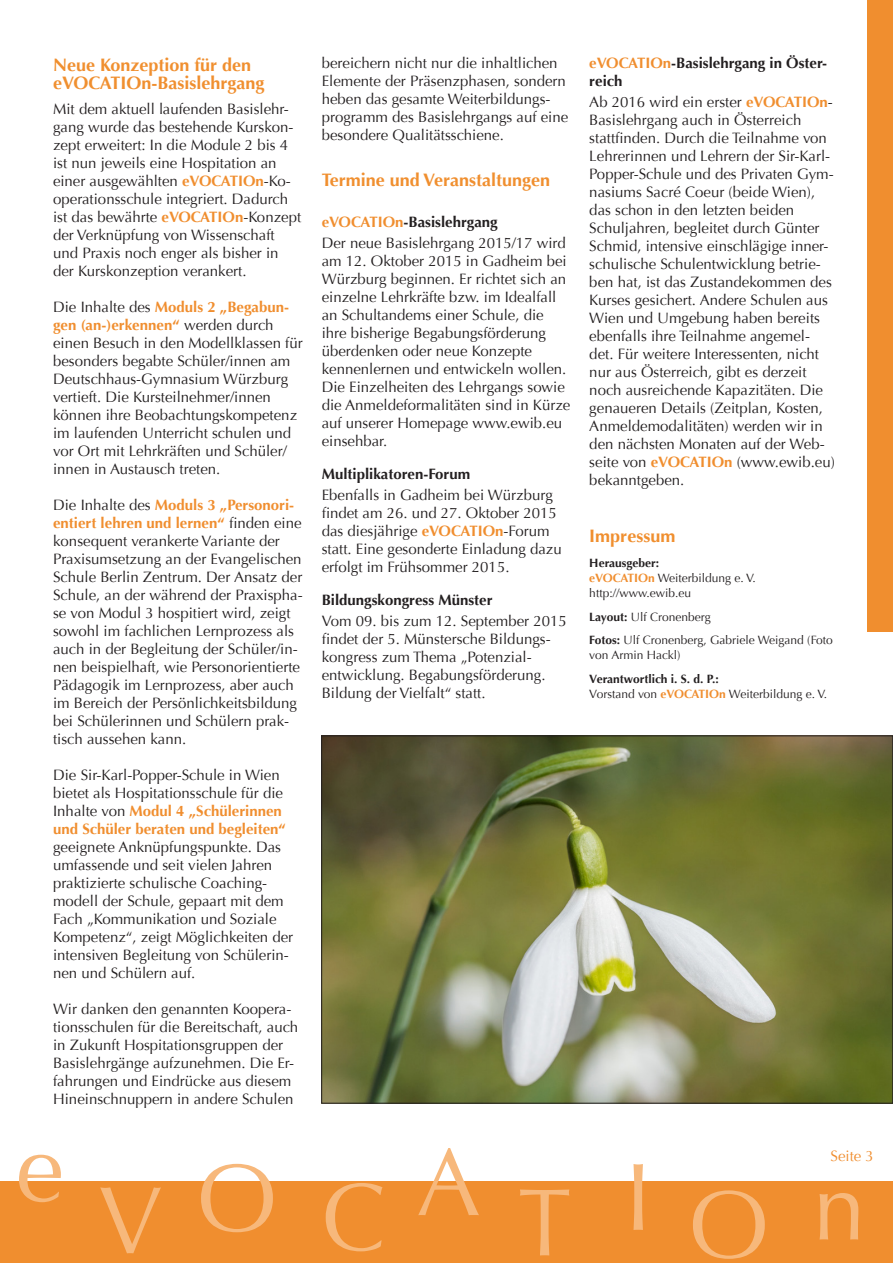
<style>
.page{position:relative;width:893px;height:1263px;background:#fff}
.page>*{position:absolute;margin:0;border:0;box-sizing:border-box;transform-origin:0 0}
.Text{font:96px "Optima";color:#f7b87b}
.Zwischenüberschrift{font:700 18px/18px "Optima";color:#f08f2f}
.Standardtext{font:15px/18px "Optima";color:#231f20}
.Zwischenüberschrift-2{font:700 15px/18px "Optima";color:#231f20}
.Standardtext-2{font:15px "Optima";color:#f08e2f}
.Standardtext-3{font:12px/15px "Optima";color:#231f20}
.Standardtext-4{font:700 12px "Optima";color:#231f20}
.s1{font-weight:700;color:#f08e2f}
.s2{color:#f08e2f}
.s3{font-weight:700}
</style>
<div class="page">
<div style="left:867px;top:0;width:26px;height:631px;background:#f08e2f"></div>
<div style="left:0;top:1182px;width:893px;height:81px;background:#f08e2f"></div>
<img style="left:323px;top:738px;width:568px;height:363px">
<p class="Zwischenüberschrift" style="left:53px;top:56px;width:213px">Neue Konzeption für den eVOCATIOn-Basislehrgang</p>
<p class="Standardtext" style="left:53px;top:100px;width:250px">Mit dem aktuell laufenden Basislehr&shy;gang wurde das bestehende Kurskon&shy;zept erweitert: In die Module 2 bis 4 ist nun jeweils eine Hospitation an einer ausgewählten <span class="s1">eVOCATIOn</span>-Ko&shy;operationsschule integriert. Dadurch ist das bewährte <span class="s1">eVOCATIOn</span>-Konzept der Verknüpfung von Wissenschaft und Praxis noch enger als bisher in der Kurskonzeption verankert.</p>
<p class="Standardtext" style="left:53px;top:298px;width:251px">Die Inhalte des <span class="s1">Moduls 2 „Begabun&shy;gen (an-)erkennen“</span> werden durch einen Besuch in den Modellklassen für besonders begabte Schüler/innen am Deutschhaus-Gymnasium Würzburg vertieft. Die Kursteilnehmer/innen können ihre Beobachtungskompetenz im laufenden Unterricht schulen und vor Ort mit Lehrkräften und Schüler/ innen in Austausch treten.</p>
<p class="Standardtext" style="left:53px;top:496px;width:251px">Die Inhalte des <span class="s1">Moduls 3 „Personori&shy;entiert lehren und lernen“</span> finden eine konsequent verankerte Variante der Praxisumsetzung an der Evangelischen Schule Berlin Zentrum. Der Ansatz der Schule, an der während der Praxispha&shy;se von Modul 3 hospitiert wird, zeigt sowohl im fachlichen Lernprozess als auch in der Begleitung der Schüler/in&shy;nen beispielhaft, wie Personorientierte Pädagogik im Lernprozess, aber auch im Bereich der Persönlichkeitsbildung bei Schülerinnen und Schülern prak&shy;tisch aussehen kann.</p>
<p class="Standardtext" style="left:53px;top:766px;width:242px">Die Sir-Karl-Popper-Schule in Wien bietet als Hospitationsschule für die Inhalte von <span class="s1">Modul 4 „Schülerinnen und Schüler beraten und begleiten“ </span>geeignete Anknüpfungspunkte. Das umfassende und seit vielen Jahren praktizierte schulische Coaching&shy;modell der Schule, gepaart mit dem Fach „Kommunikation und Soziale Kompetenz“, zeigt Möglichkeiten der intensiven Begleitung von Schülerin&shy;nen und Schülern auf.</p>
<p class="Standardtext" style="left:53px;top:1000px;width:247px">Wir danken den genannten Koopera&shy;tionsschulen für die Bereitschaft, auch in Zukunft Hospitationsgruppen der Basislehrgänge aufzunehmen. Die Er&shy;fahrungen und Eindrücke aus diesem Hineinschnuppern in andere Schulen</p>
<p class="Text" style="left:16px;top:1113px;width:49px">e</p>
<p class="Text" style="left:99px;top:1165px;width:66px">V</p>
<p class="Text" style="left:197px;top:1142px;width:81px">O</p>
<p class="Standardtext" style="left:322px;top:54px;width:248px">bereichern nicht nur die inhaltlichen Elemente der Präsenzphasen, sondern heben das gesamte Weiterbildungs&shy;programm des Basislehrgangs auf eine besondere Qualitätsschiene.</p>
<p class="Zwischenüberschrift" style="left:322px;top:171px;width:230px">Termine und Veranstaltungen</p>
<p class="Zwischenüberschrift-2" style="left:322px;top:213px;width:178px"><span class="s2">eVOCATIOn</span>-Basislehrgang</p>
<p class="Standardtext" style="left:322px;top:234px;width:250px">Der neue Basislehrgang 2015/17 wird am 12. Oktober 2015 in Gadheim bei Würzburg beginnen. Er richtet sich an einzelne Lehrkräfte bzw. im Idealfall an Schultandems einer Schule, die ihre bisherige Begabungsförderung überdenken oder neue Konzepte kennenlernen und entwickeln wollen.<br>Die Einzelheiten des Lehrgangs sowie die Anmeldeformalitäten sind in Kürze auf unserer Homepage www.ewib.eu einsehbar.</p>
<p class="Zwischenüberschrift-2" style="left:322px;top:465px;width:150px">Multiplikatoren-Forum</p>
<p class="Standardtext" style="left:322px;top:486px;width:242px">Ebenfalls in Gadheim bei Würzburg findet am 26. und 27. Oktober 2015 das diesjährige <span class="s1">eVOCATIOn</span>-Forum statt. Eine gesonderte Einladung dazu erfolgt im Frühsommer 2015.</p>
<p class="Zwischenüberschrift-2" style="left:322px;top:591px;width:172px">Bildungskongress Münster</p>
<p class="Standardtext" style="left:322px;top:612px;width:247px">Vom 09. bis zum 12. September 2015 findet der 5. Münstersche Bildungs&shy;kongress zum Thema „Potenzial&shy;entwicklung. Begabungsförderung.<br>Bildung der Vielfalt“ statt.</p>
<p class="Text" style="left:322px;top:1162px;width:66px">C</p>
<p class="Text" style="left:417px;top:1127px;width:66px">A</p>
<p class="Text" style="left:518px;top:1167px;width:55px">T</p>
<p class="Zwischenüberschrift-2" style="left:589px;top:54px;width:239px"><span class="s2">eVOCATIOn</span>-Basislehrgang in Öster&shy;reich</p>
<p class="Standardtext" style="left:589px;top:93px;width:247px">Ab 2016 wird ein erster <span class="s1">eVOCATIOn</span>-Basislehrgang auch in Österreich stattfinden. Durch die Teilnahme von Lehrerinnen und Lehrern der Sir-Karl-Popper-Schule und des Privaten Gym&shy;nasiums Sacré Coeur (beide Wien), das schon in den letzten beiden Schuljahren, begleitet durch Günter Schmid, intensive einschlägige inner&shy;schulische Schulentwicklung betrie&shy;ben hat, ist das Zustandekommen des Kurses gesichert. Andere Schulen aus Wien und Umgebung haben bereits ebenfalls ihre Teilnahme angemel&shy;det. Für weitere Interessenten, nicht nur aus Österreich, gibt es derzeit noch ausreichende Kapazitäten. Die genaueren Details (Zeitplan, Kosten, Anmeldemodalitäten) werden wir in den nächsten Monaten auf der Web&shy;seite von <span class="s1">eVOCATIOn</span> (www.ewib.eu) bekanntgeben.</p>
<p class="Zwischenüberschrift" style="left:589px;top:527px;width:88px">Impressum</p>
<p class="Standardtext-3" style="left:589px;top:556px;width:168px"><span class="s3">Herausgeber:<br></span><span class="s1">eVOCATIOn</span> Weiterbildung e. V.</p>
<p class="Standardtext-3" style="left:589px;top:586px;width:103px">http://www.ewib.eu</p>
<p class="Standardtext-3" style="left:589px;top:609px;width:123px"><span class="s3">Layout:</span> Ulf Cronenberg</p>
<p class="Standardtext-3" style="left:589px;top:633px;width:245px"><span class="s3">Fotos:</span> Ulf Cronenberg, Gabriele Weigand (Foto von Armin Hackl)</p>
<p class="Standardtext-4" style="left:589px;top:672px;width:131px">Verantwortlich i. S. d. P.:</p>
<p class="Standardtext-3" style="left:589px;top:686px;width:239px">Vorstand von <span class="s1">eVOCATIOn</span> Weiterbildung e. V.</p>
<p class="Text" style="left:625px;top:1141px;width:28px">I</p>
<p class="Standardtext-2" style="left:830px;top:1147px;width:45px">Seite 3</p>
<p class="Text" style="left:689px;top:1169px;width:81px">O</p>
<p class="Text" style="left:812px;top:1151px;width:55px">n</p>
</div>
